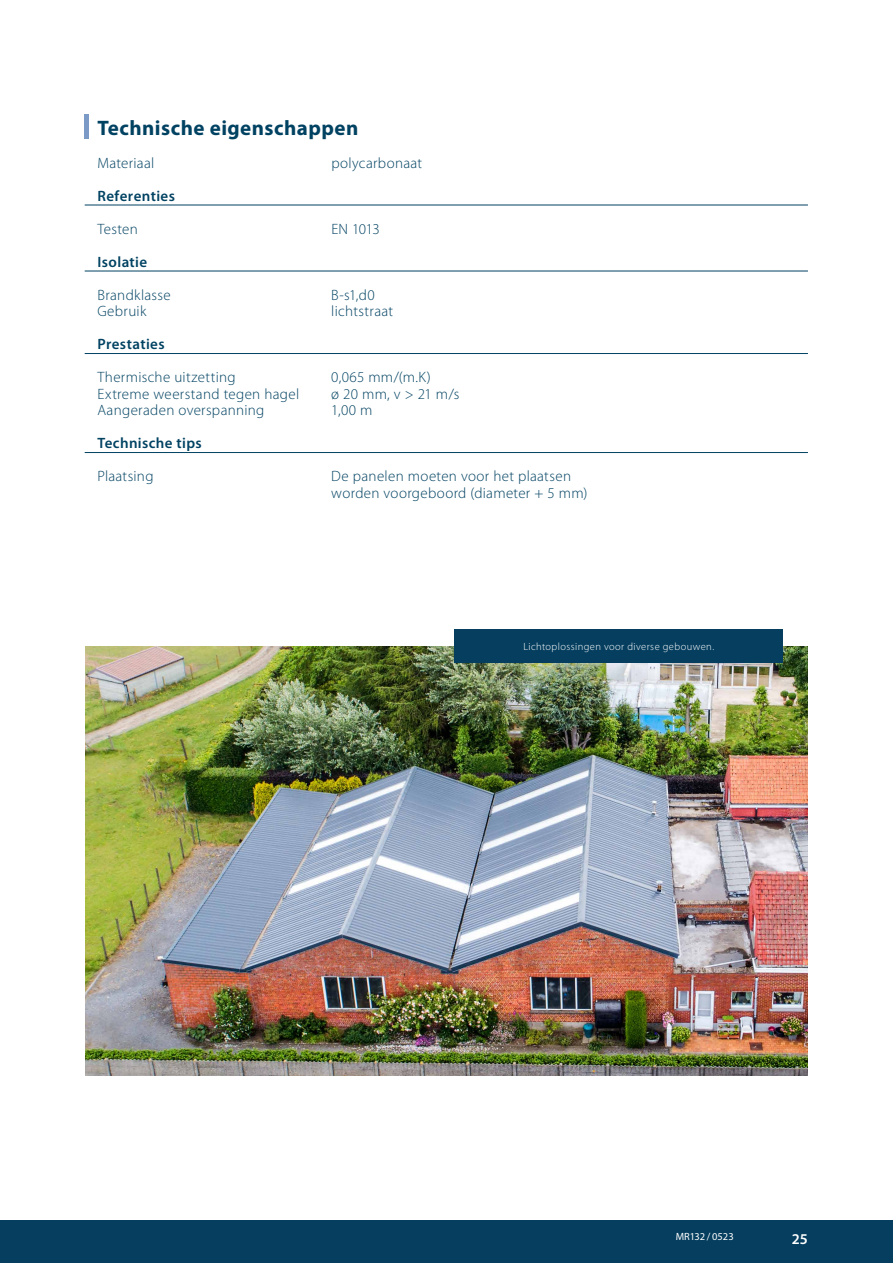
<style>
.page{position:relative;width:893px;height:1263px;background:#fff}
.page>*{position:absolute;margin:0;border:0;box-sizing:border-box;transform-origin:0 0}
.t1{font:700 21px "Myriad Pro";letter-spacing:.02em;color:#004262}
.t2{font:300 15px/16.5px "Myriad Pro";letter-spacing:.02em;color:#004262}
.t3{font:600 15px "Myriad Pro";letter-spacing:.025em;color:#004262}
.t4{font:600 15px "Myriad Pro";color:#fff}
.t5{font:300 10.5px "Myriad Pro";letter-spacing:.04em;color:#fff}
.t6{font:10.5px "Myriad Pro";letter-spacing:-.01em;color:#fff}
</style>
<div class="page">
<hr style="left:85px;top:115px;width:4px;height:24px;background:#7b9ac6">
<hr style="left:85px;top:205px;width:723px;height:1px;background:#004262">
<hr style="left:85px;top:271px;width:723px;height:1px;background:#004262">
<hr style="left:85px;top:353px;width:723px;height:1px;background:#004262">
<hr style="left:85px;top:452px;width:723px;height:1px;background:#004262">
<div style="left:0;top:1220px;width:893px;height:43px;background:#053e5f"></div>
<img style="left:85px;top:646px;width:723px;height:429px">
<div style="left:454px;top:629px;width:329px;height:34px;background:#053e5f"></div>
<h1 class="t1" style="left:97px;top:114px;width:262px">Technische eigenschappen</h1>
<p class="t2" style="left:97px;top:154px;width:58px">Materiaal</p>
<p class="t2" style="left:331px;top:154px;width:92px">polycarbonaat</p>
<p class="t3" style="left:97px;top:186px;width:79px">Referenties</p>
<p class="t2" style="left:97px;top:220px;width:42px">Testen</p>
<p class="t2" style="left:331px;top:220px;width:50px">EN 1013</p>
<p class="t3" style="left:97px;top:252px;width:51px">Isolatie</p>
<p class="t2" style="left:97px;top:286px;width:75px">Brandklasse</p>
<p class="t2" style="left:331px;top:286px;width:45px">B-s1,d0</p>
<p class="t2" style="left:97px;top:303px;width:50px">Gebruik</p>
<p class="t2" style="left:331px;top:303px;width:63px">lichtstraat</p>
<p class="t3" style="left:97px;top:334px;width:69px">Prestaties</p>
<p class="t2" style="left:97px;top:369px;width:140px">Thermische uitzetting</p>
<p class="t2" style="left:331px;top:369px;width:101px">0,065 mm/(m.K)</p>
<p class="t2" style="left:97px;top:385px;width:203px">Extreme weerstand tegen hagel</p>
<p class="t2" style="left:331px;top:385px;width:130px">ø 20 mm, v &gt; 21 m/s</p>
<p class="t2" style="left:97px;top:402px;width:168px">Aangeraden overspanning</p>
<p class="t2" style="left:331px;top:402px;width:43px">1,00 m</p>
<p class="t3" style="left:97px;top:433px;width:106px">Technische tips</p>
<p class="t2" style="left:97px;top:468px;width:58px">Plaatsing</p>
<p class="t2" style="left:331px;top:468px;width:258px">De panelen moeten voor het plaatsen worden voorgeboord (diameter + 5 mm)</p>
<p class="t5" style="left:523px;top:640px;width:192px">Lichtoplossingen voor diverse gebouwen.</p>
<p class="t6" style="left:676px;top:1230px;width:60px">MR132 / 0523</p>
<p class="t4" style="left:792px;top:1229px;width:18px">25</p>
</div>
